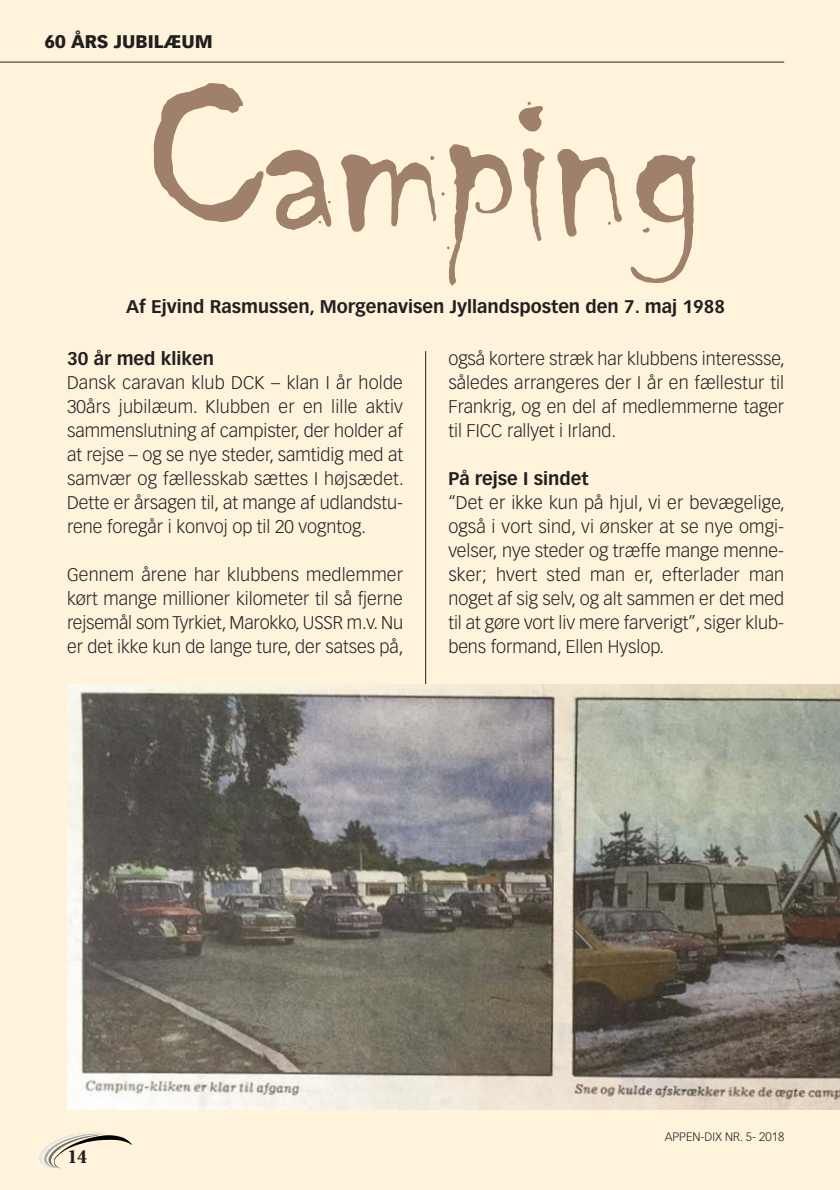
<style>
.page{position:relative;width:840px;height:1190px;background:#fff4db}
.page>*{position:absolute;margin:0;border:0;box-sizing:border-box;transform-origin:0 0}
.t1{font:240px "Chiller Com";letter-spacing:-.02em;color:#9e806b}
.t2{font:300 18px/24px "Vectora LH";color:#231f20;text-align:justify}
.t3{font:700 18px "Vectora LH";color:#231f20}
.t4{font:900 18px "Vectora LH";color:#231f20}
.t5{font:700 18px "Cheltenham";color:#231f20}
.t6{font:300 12px "Vectora LH";color:#231f20}
</style>
<div class="page">
<hr style="left:0;top:62px;width:784px;height:1px;background:#231f20">
<hr style="left:425px;top:351px;width:1px;height:748px;background:#231f20">
<svg style="left:39px;top:1132px;width:93px;height:36px"></svg>
<img style="left:67px;top:685px;width:773px;height:425px">
<p class="t4" style="left:44px;top:34px;width:170px">60 ÅRS JUBILÆUM</p>
<h1 class="t1" style="left:145px;top:80px;width:562px">Camping</h1>
<p class="t3" style="left:126px;top:299px;width:600px">Af Ejvind Rasmussen, Morgenavisen Jyllandsposten den 7. maj 1988</p>
<p class="t3" style="left:67px;top:351px;width:149px">30 år med kliken</p>
<p class="t2" style="left:67px;top:372px;width:338px">Dansk caravan klub DCK – klan I år holde 30års jubilæum. Klubben er en lille aktiv sammenslutning af campister, der holder af at rejse – og se nye steder, samtidig med at samvær og fællesskab sættes I højsædet.<br>Dette er årsagen til, at mange af udlandstu&shy;rene foregår i konvoj op til 20 vogntog.</p>
<p class="t2" style="left:67px;top:564px;width:338px">Gennem årene har klubbens medlemmer kørt mange millioner kilometer til så fjerne rejsemål som Tyrkiet, Marokko, USSR m.v. Nu er det ikke kun de lange ture, der satses på,</p>
<p class="t2" style="left:448px;top:348px;width:338px">også kortere stræk har klubbens interessse, således arrangeres der I år en fællestur til Frankrig, og en del af medlemmerne tager til FICC rallyet i Irland.</p>
<p class="t3" style="left:448px;top:471px;width:142px">På rejse I sindet</p>
<p class="t2" style="left:448px;top:492px;width:338px">“Det er ikke kun på hjul, vi er bevægelige, også i vort sind, vi ønsker at se nye omgi&shy;velser, nye steder og træffe mange menne&shy;sker; hvert sted man er, efterlader man noget af sig selv, og alt sammen er det med til at gøre vort liv mere farverigt”, siger klub&shy;bens formand, Ellen Hyslop.</p>
<p class="t5" style="left:67px;top:1151px;width:22px">14</p>
<p class="t6" style="left:665px;top:1132px;width:121px">APPEN-DIX NR. 5- 2018</p>
</div>
